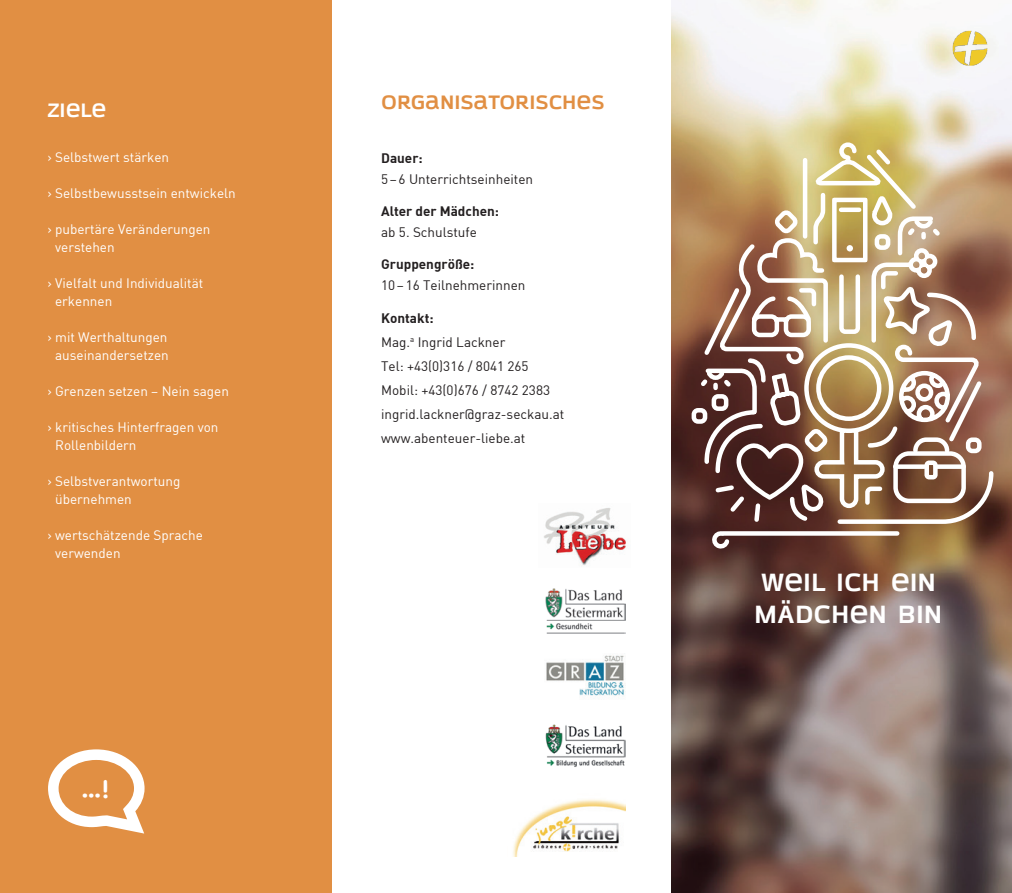
<style>
.page{position:relative;width:1012px;height:893px;background:#fff}
.page>*{position:absolute;margin:0;border:0;box-sizing:border-box;transform-origin:0 0}
.t1{font:700 27px/32.4px "Azoft Sans";color:#fff}
.t2{font:700 24.75px "Chalkboard SE";color:#fff}
.t3{font:700 21px "Azoft Sans";color:#e18f43}
.t4{font:700 21px "Azoft Sans";color:#fff}
.t5{font:13.5px/18px "DIN";color:#fff}
.t6{font:13.5px/24px "DIN";color:#231f20}
.t7{font:13.5px "DIN Bold";color:#231f20}
</style>
<div class="page">
<img style="left:672px;top:0;width:340px;height:893px">
<div style="left:0;top:0;width:332px;height:893px;background:#e18f43"></div>
<svg style="left:48px;top:749px;width:97px;height:85px"></svg>
<svg style="left:702px;top:214px;width:294px;height:324px;background:#8c604d"></svg>
<svg style="left:710px;top:140px;width:270px;height:408px;background:#97785b"></svg>
<svg style="left:689px;top:145px;width:296px;height:380px;background:#a78665"></svg>
<svg style="left:746px;top:205px;width:222px;height:266px"></svg>
<svg style="left:750px;top:206px;width:218px;height:304px"></svg>
<img style="left:950px;top:28px;width:41px;height:41px">
<img style="left:544px;top:508px;width:82px;height:58px">
<img style="left:513px;top:799px;width:112px;height:58px">
<img style="left:545px;top:588px;width:80px;height:45px">
<img style="left:545px;top:725px;width:80px;height:42px">
<img style="left:546px;top:655px;width:78px;height:41px">
<h3 class="t4" style="left:47px;top:96px;width:61px">ZIELE</h3>
<p class="t5" style="left:47px;top:148px;width:123px">› Selbstwert stärken</p>
<p class="t5" style="left:47px;top:184px;width:190px">› Selbstbewusstsein entwickeln</p>
<p class="t5" style="left:55px;top:220px;width:157px;text-indent:-8px">› pubertäre Veränderungen verstehen</p>
<p class="t5" style="left:55px;top:274px;width:150px;text-indent:-8px">› Vielfalt und Individualität erkennen</p>
<p class="t5" style="left:47px;top:328px;width:123px;text-align:center">› mit Werthaltungen auseinandersetzen</p>
<p class="t5" style="left:47px;top:382px;width:183px">› Grenzen setzen – Nein sagen</p>
<p class="t5" style="left:55px;top:418px;width:165px;text-indent:-8px">› kritisches Hinterfragen von<br>Rollenbildern</p>
<p class="t5" style="left:55px;top:472px;width:127px;text-indent:-8px">› Selbstverantwortung übernehmen</p>
<p class="t5" style="left:55px;top:526px;width:149px;text-indent:-8px">› wertschätzende Sprache verwenden</p>
<h2 class="t2" style="left:81px;top:774px;width:30px">...!</h2>
<h3 class="t3" style="left:381px;top:88px;width:225px">ORGANISATORISCHES</h3>
<p class="t7" style="left:381px;top:149px;width:43px">Dauer:</p>
<p class="t6" style="left:381px;top:166px;width:154px">5–6 Unterrichtseinheiten</p>
<p class="t7" style="left:381px;top:202px;width:119px">Alter der Mädchen:</p>
<p class="t6" style="left:381px;top:220px;width:97px">ab 5. Schulstufe</p>
<p class="t7" style="left:381px;top:256px;width:95px">Gruppengröße:</p>
<p class="t6" style="left:381px;top:273px;width:146px">10–16 Teilnehmerinnen</p>
<p class="t7" style="left:381px;top:309px;width:54px">Kontakt:</p>
<p class="t6" style="left:381px;top:330px;width:185px">Mag.<sup>a</sup> Ingrid Lackner<br>Tel: +43(0)316 / 8041 265<br>Mobil: +43(0)676 / 8742 2383 ingrid.lackner@graz-seckau.at www.abenteuer-liebe.at</p>
<h1 class="t1" style="left:754px;top:565px;width:190px">WEIL ICH EIN<br>MÄDCHEN BIN</h1>
</div>
